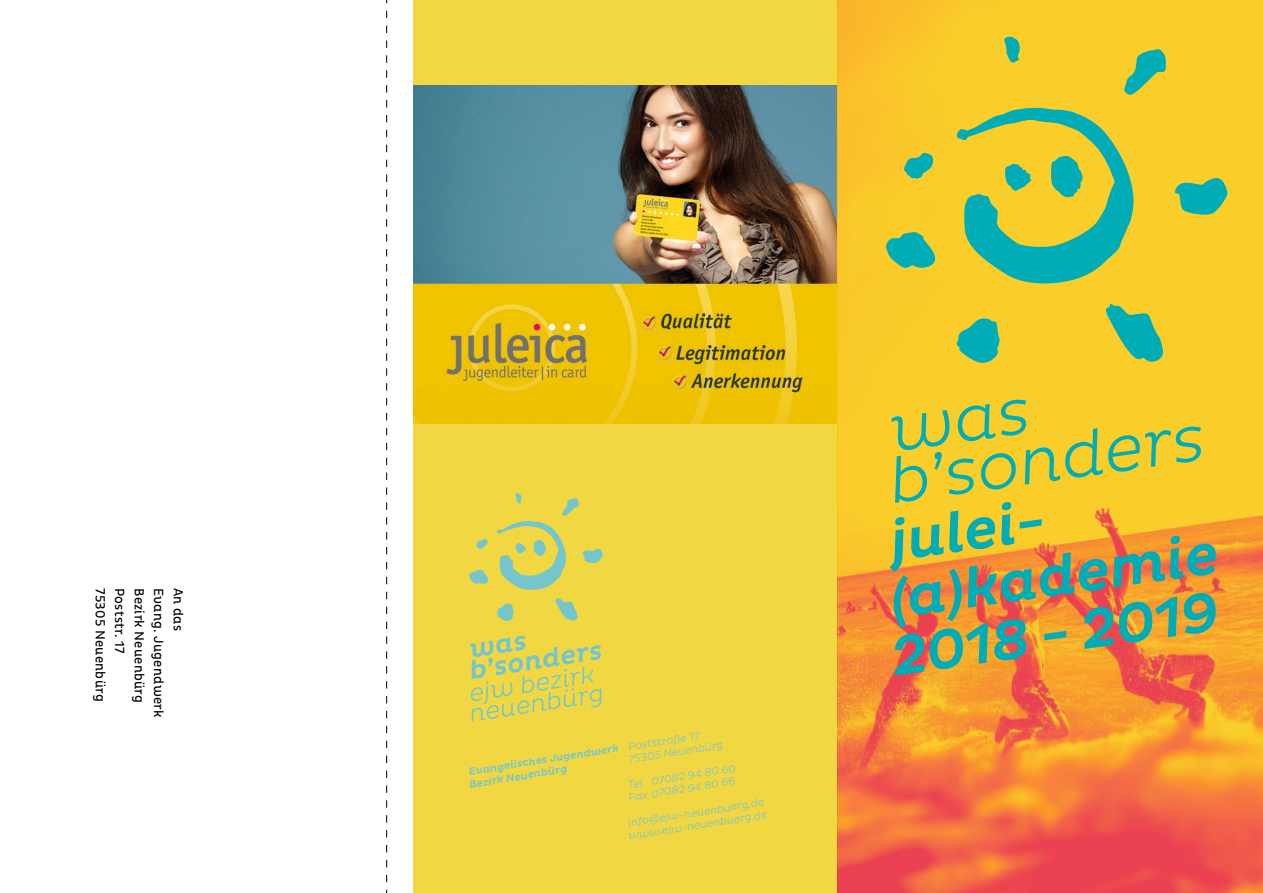
<style>
.page{position:relative;width:1263px;height:893px;background:#fff}
.page>*{position:absolute;margin:0;border:0;box-sizing:border-box;transform-origin:0 0}
.t1{font:italic 300 64.5px/51px "Pluto";color:#00acb6}
.t2{font:italic 500 57px/57px "Pluto";color:#00acb6}
.t3{font:13.5px "Pluto Cond";letter-spacing:.02em;color:#000}
.t4{font:italic 300 10.5px/12.6px "Pluto";color:#75c6cc}
.t5{font:italic 500 10.5px/12.6px "Pluto";color:#75c6cc}
</style>
<div class="page">
<div style="left:412px;top:0;width:426px;height:893px;background:#f1d742"></div>
<img style="left:838px;top:0;width:425px;height:893px">
<svg style="left:886px;top:37px;width:341px;height:328px;background:#cec742"></svg>
<svg style="left:470px;top:636px;width:132px;height:86px"></svg>
<svg style="left:469px;top:493px;width:134px;height:128px"></svg>
<svg style="left:386px;top:0;width:1px;height:893px"></svg>
<img style="left:414px;top:85px;width:423px;height:338px">
<p class="t3" style="left:108px;top:588px;width:115px;rotate:90deg">75305 Neuenbürg</p>
<p class="t3" style="left:128px;top:588px;width:67px;rotate:90deg">Poststr. 17</p>
<p class="t3" style="left:147px;top:588px;width:116px;rotate:90deg">Bezirk Neuenbürg</p>
<p class="t3" style="left:167px;top:588px;width:131px;rotate:90deg">Evang. Jugendwerk</p>
<p class="t3" style="left:186px;top:588px;width:45px;rotate:90deg">An das</p>
<p class="t5" style="left:466px;top:766px;width:155px;rotate:-9deg">Evangelisches Jugendwerk<br>Bezirk Neuenbürg</p>
<p class="t4" style="left:626px;top:741px;width:97px;rotate:-9deg">Poststraße 17<br>75305 Neuenbürg</p>
<p class="t4" style="left:626px;top:779px;width:112px;rotate:-9deg">Tel 07082 94 80 60<br>Fax 07082 94 80 66</p>
<p class="t4" style="left:626px;top:817px;width:142px;rotate:-9deg">info@ejw-neuenbuerg.de www.ejw-neuenbuerg.de</p>
<h1 class="t1" style="left:879px;top:406px;width:320px;rotate:-8deg">was b’sonders</h1>
<h2 class="t2" style="left:871px;top:517px;width:340px;rotate:-8deg">julei-(a)kademie<br>2018 - 2019</h2>
</div>
